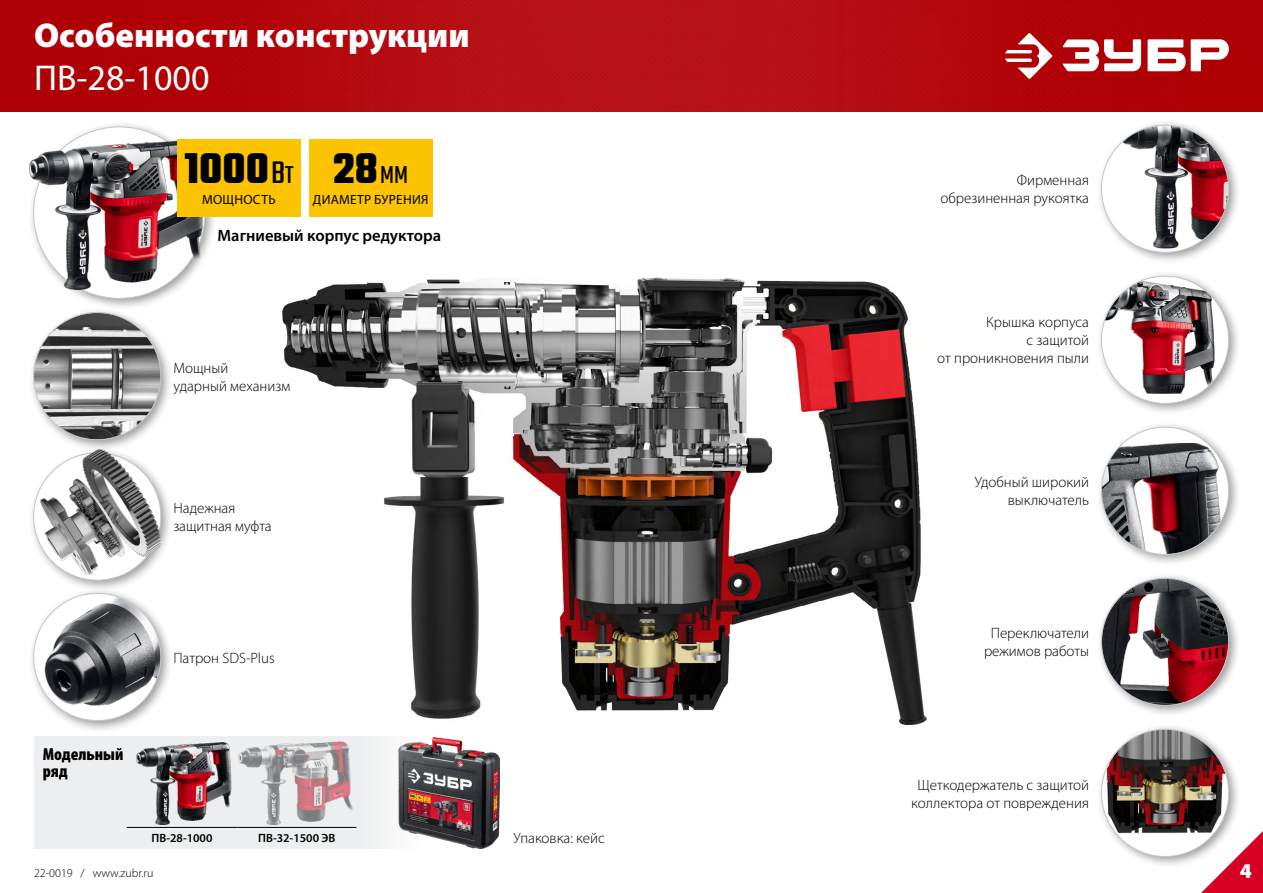
<style>
.page{position:relative;width:1263px;height:893px;background:#fff}
.page>*{position:absolute;margin:0;border:0;box-sizing:border-box;transform-origin:0 0}
.t1{font:700 46.5px "Teko";color:#000}
.t2{font:36px "Myriad Pro";color:#fff}
.t3{font:900 34.5px "Myriad Pro";color:#fff}
.t4{font:900 21px "Myriad Pro";color:#fff}
.t5{font:900 condensed 17.55px/17.7px "Myriad Pro";color:#000}
.t6{font:600 16.5px "Myriad Pro";color:#000}
.t7{font:300 15px/18px "Myriad Pro";color:#000;text-align:right}
.t8{font:13.35px "Myriad Pro";letter-spacing:.02em;color:#000}
.t9{font:600 12px "Myriad Pro";color:#000}
.t10{font:300 12px "Myriad Pro";color:#000}
.s1{font-weight:400;font-size:34.5px}
.s2{font-weight:400;font-size:27px}
</style>
<div class="page">
<div style="left:34px;top:736px;width:389px;height:112px;background:#edeeef"></div>
<hr style="left:127px;top:827px;width:110px;height:1px;background:#000">
<hr style="left:237px;top:827px;width:119px;height:1px;background:#000">
<div style="left:1095px;top:270px;width:146px;height:145px;background:#000;opacity:.4"></div>
<div style="left:1101px;top:276px;width:128px;height:127px;background:#fff;border-radius:50%"></div>
<img style="left:1102px;top:278px;width:114px;height:116px">
<div style="left:27px;top:306px;width:146px;height:146px;background:#000;opacity:.4"></div>
<img style="left:34px;top:313px;width:127px;height:127px;border-radius:63px">
<div style="left:27px;top:587px;width:146px;height:146px;background:#000;opacity:.4"></div>
<img style="left:34px;top:594px;width:127px;height:126px;border-radius:63px">
<div style="left:1095px;top:421px;width:146px;height:145px;background:#000;opacity:.4"></div>
<div style="left:1101px;top:427px;width:128px;height:127px;background:#fff;border-radius:50%"></div>
<img style="left:1102px;top:443px;width:126px;height:111px">
<img style="left:283px;top:277px;width:643px;height:448px">
<img style="left:0;top:0;width:1263px;height:111px">
<svg style="left:1005px;top:33px;width:47px;height:46px"></svg>
<svg style="left:1062px;top:39px;width:167px;height:32px"></svg>
<img style="left:399px;top:737px;width:101px;height:111px">
<svg style="left:1201px;top:831px;width:62px;height:62px"></svg>
<div style="left:27px;top:446px;width:146px;height:146px;background:#000;opacity:.4"></div>
<div style="left:34px;top:453px;width:127px;height:127px;background:#fff;border-radius:50%"></div>
<div style="left:1095px;top:119px;width:146px;height:145px;background:#000;opacity:.4"></div>
<div style="left:1101px;top:125px;width:128px;height:127px;background:#fff;border-radius:50%"></div>
<img style="left:1120px;top:125px;width:108px;height:123px">
<div style="left:1095px;top:572px;width:146px;height:145px;background:#000;opacity:.4"></div>
<img style="left:1102px;top:578px;width:126px;height:127px;border-radius:63px">
<div style="left:1095px;top:723px;width:146px;height:146px;background:#000;opacity:.4"></div>
<div style="left:1101px;top:729px;width:128px;height:127px;background:#fff;border-radius:50%"></div>
<img style="left:1102px;top:729px;width:126px;height:113px">
<div style="left:27px;top:120px;width:190px;height:190px;background:#000;opacity:.4"></div>
<div style="left:34px;top:127px;width:171px;height:171px;background:#fff;border-radius:50%"></div>
<div style="left:309px;top:139px;width:123px;height:77px;background:#fbc300"></div>
<img style="left:30px;top:140px;width:175px;height:150px">
<div style="left:177px;top:139px;width:124px;height:77px;background:#fbc300"></div>
<img style="left:238px;top:741px;width:116px;height:83px">
<img style="left:137px;top:743px;width:95px;height:81px">
<img style="left:40px;top:450px;width:121px;height:124px">
<h3 class="t3" style="left:34px;top:12px;width:437px">Особенности конструкции</h3>
<h2 class="t2" style="left:34px;top:56px;width:177px">ПВ-28-1000</h2>
<h1 class="t1" style="left:184px;top:138px;width:111px">1000<span class="s1">B</span><span class="s2">T</span></h1>
<p class="t8" style="left:202px;top:192px;width:75px">МОЩНОСТЬ</p>
<h1 class="t1" style="left:333px;top:138px;width:76px">28<span class="s2">MM</span></h1>
<p class="t8" style="left:313px;top:192px;width:117px">ДИАМЕТР БУРЕНИЯ</p>
<p class="t6" style="left:218px;top:225px;width:225px">Магниевый корпус редуктора</p>
<p class="t7" style="left:173px;top:359px;width:118px;text-align:left">Мощный<br>ударный механизм</p>
<p class="t7" style="left:173px;top:499px;width:100px;text-align:left">Надежная защитная муфта</p>
<p class="t7" style="left:173px;top:648px;width:103px">Патрон SDS-Plus</p>
<p class="t5" style="left:43px;top:745px;width:82px">Модельный ряд</p>
<p class="t9" style="left:152px;top:831px;width:62px">ПВ-28-1000</p>
<p class="t9" style="left:258px;top:831px;width:79px">ПВ-32-1500 ЭВ</p>
<p class="t7" style="left:513px;top:829px;width:93px">Упаковка: кейс</p>
<p class="t10" style="left:34px;top:865px;width:121px">22-0019 / www.zubr.ru</p>
<p class="t7" style="left:940px;top:171px;width:150px">Фирменная обрезиненная рукоятка</p>
<p class="t7" style="left:937px;top:313px;width:153px">Крышка корпуса<br>с защитой<br>от проникновения пыли</p>
<p class="t7" style="left:975px;top:473px;width:116px">Удобный широкий выключатель</p>
<p class="t7" style="left:984px;top:624px;width:107px;text-align:center">Переключатели режимов работы</p>
<p class="t7" style="left:911px;top:775px;width:179px;text-align:center">Щеткодержатель с защитой коллектора от повреждения</p>
<h3 class="t4" style="left:1240px;top:856px;width:14px">4</h3>
</div>
